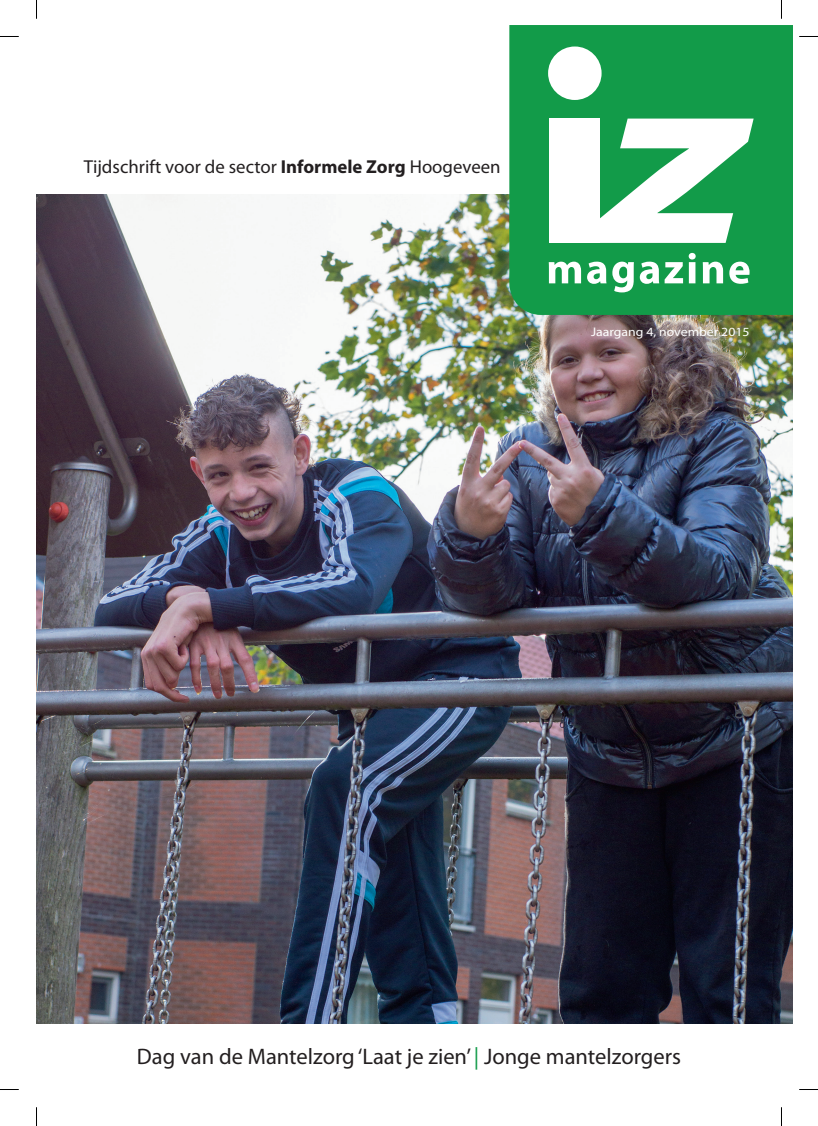
<style>
.page{position:relative;width:818px;height:1126px;background:#fff}
.page>*{position:absolute;margin:0;border:0;box-sizing:border-box;transform-origin:0 0}
.t1{font:22.5px "Myriad Pro";color:#231f20}
.t2{font:18.75px "Myriad Pro";color:#231f20}
.t3{font:12.5px "Myriad Pro";color:#fff;scale:1.1 1}
.s1{font-weight:700}
.s2{color:#129b49}
</style>
<div class="page">
<img style="left:36px;top:194px;width:755px;height:829px">
<div style="left:509px;top:26px;width:282px;height:289px;background:#129b49"></div>
<div style="left:549px;top:119px;width:50px;height:124px;background:#fff"></div>
<svg style="left:599px;top:119px;width:154px;height:124px"></svg>
<svg style="left:548px;top:261px;width:32px;height:22px"></svg>
<svg style="left:586px;top:261px;width:20px;height:23px"></svg>
<svg style="left:612px;top:261px;width:21px;height:31px"></svg>
<svg style="left:639px;top:261px;width:19px;height:23px"></svg>
<svg style="left:664px;top:262px;width:18px;height:21px"></svg>
<svg style="left:688px;top:253px;width:7px;height:30px"></svg>
<svg style="left:702px;top:261px;width:20px;height:22px"></svg>
<svg style="left:729px;top:261px;width:20px;height:23px"></svg>
<div style="left:547px;top:46px;width:54px;height:54px;background:#fff;border-radius:50%"></div>
<svg style="left:0;top:36px;width:19px;height:1px"></svg>
<svg style="left:799px;top:36px;width:18px;height:1px"></svg>
<svg style="left:0;top:1089px;width:19px;height:1px"></svg>
<svg style="left:799px;top:1089px;width:18px;height:1px"></svg>
<svg style="left:36px;top:0;width:1px;height:19px"></svg>
<svg style="left:36px;top:1107px;width:1px;height:18px"></svg>
<p class="t2" style="left:84px;top:157px;width:418px">Tijdschrift voor de sector <span class="s1">Informele Zorg</span> Hoogeveen</p>
<p class="t3" style="left:590px;top:325px;width:145px">Jaargang 4, november 2015</p>
<p class="t1" style="left:137px;top:1043px;width:545px">Dag van de Mantelzorg ‘Laat je zien’ <span class="s2">|</span> Jonge mantelzorgers</p>
</div>
